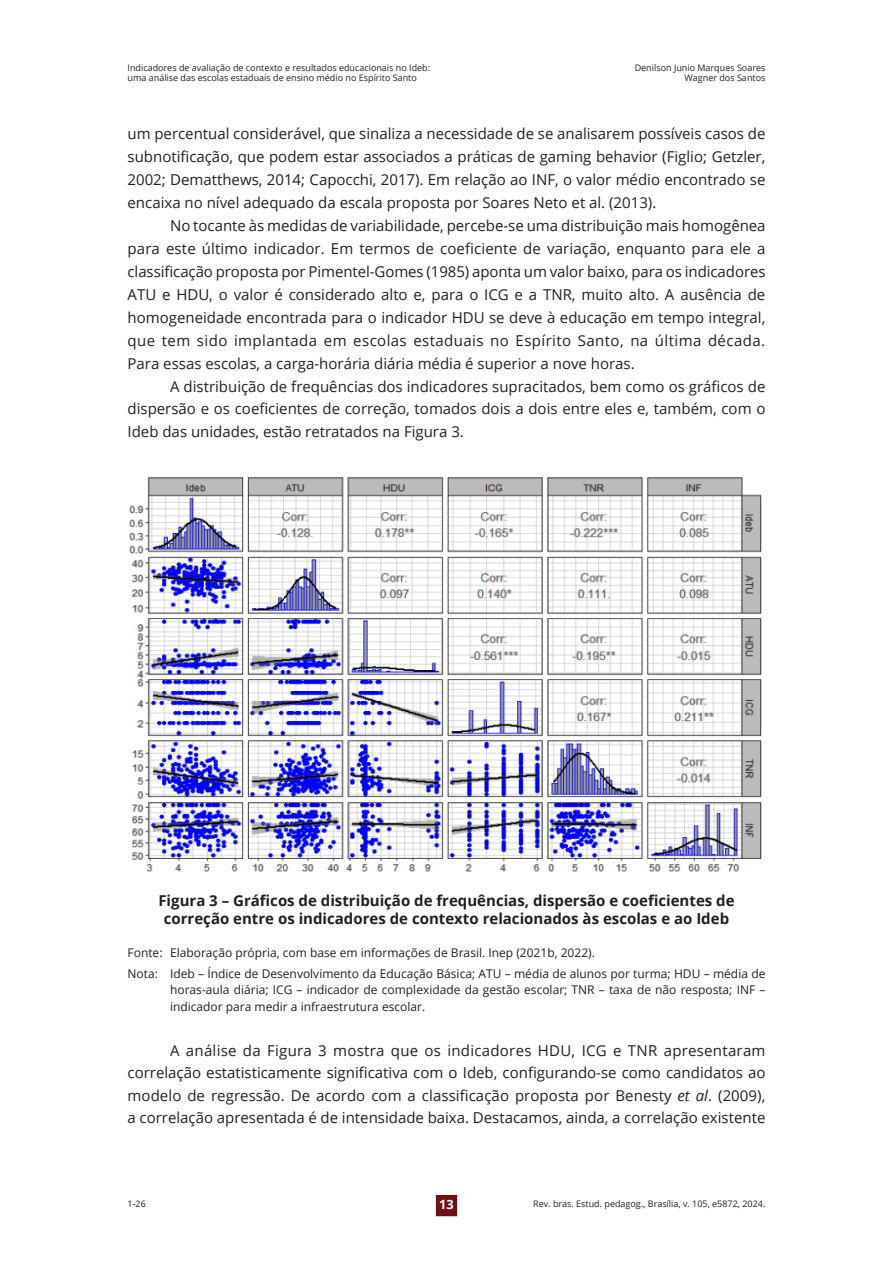
<style>
.page{position:relative;width:893px;height:1263px;background:#fff}
.page>*{position:absolute;margin:0;border:0;box-sizing:border-box;transform-origin:0 0}
._01_-_Corpo_do_texto{font:15px/23px "Open Sans";color:#231f20;text-align:justify}
._01_-_Titulo_Tabelas__quadros__graficos_e{font:700 15px/18px "Open Sans";color:#231f20;text-align:center}
.t1{font:700 12.75px "Open Sans";color:#fff}
._01_-_Fonte_da_tabela{font:12px/16.5px "Open Sans";color:#231f20;text-align:justify}
.t2{font:9px/10.5px "Open Sans";color:#231f20}
.s1{font-style:italic}
</style>
<div class="page">
<div style="left:436px;top:1195px;width:21px;height:21px;background:#720e15"></div>
<img style="left:128px;top:477px;width:634px;height:395px">
<p class="t2" style="left:128px;top:62px;width:304px">Indicadores de avaliação de contexto e resultados educacionais no Ideb: uma análise das escolas estaduais de ensino médio no Espírito Santo</p>
<p class="t2" style="left:635px;top:62px;width:132px;text-align:right">Denilson Junio Marques Soares<br>Wagner dos Santos</p>
<p class="_01_-_Corpo_do_texto" style="left:128px;top:122px;width:639px">um percentual considerável, que sinaliza a necessidade de se analisarem possíveis casos de subnotificação, que podem estar associados a práticas de gaming behavior (Figlio; Getzler, 2002; Dematthews, 2014; Capocchi, 2017). Em relação ao INF, o valor médio encontrado se encaixa no nível adequado da escala proposta por Soares Neto et al. (2013).</p>
<p class="_01_-_Corpo_do_texto" style="left:128px;top:214px;width:640px;text-indent:43px">No tocante às medidas de variabilidade, percebe-se uma distribuição mais homogênea para este último indicador. Em termos de coeficiente de variação, enquanto para ele a classificação proposta por Pimentel-Gomes (1985) aponta um valor baixo, para os indicadores ATU e HDU, o valor é considerado alto e, para o ICG e a TNR, muito alto. A ausência de homogeneidade encontrada para o indicador HDU se deve à educação em tempo integral, que tem sido implantada em escolas estaduais no Espírito Santo, na última década.<br>Para essas escolas, a carga-horária diária média é superior a nove horas.</p>
<p class="_01_-_Corpo_do_texto" style="left:128px;top:374px;width:639px;text-indent:43px">A distribuição de frequências dos indicadores supracitados, bem como os gráficos de dispersão e os coeficientes de correção, tomados dois a dois entre eles e, também, com o Ideb das unidades, estão retratados na Figura 3.</p>
<p class="_01_-_Titulo_Tabelas__quadros__graficos_e" style="left:158px;top:891px;width:578px">Figura 3 – Gráficos de distribuição de frequências, dispersão e coeficientes de correção entre os indicadores de contexto relacionados às escolas e ao Ideb</p>
<p class="_01_-_Fonte_da_tabela" style="left:128px;top:944px;width:469px">Fonte: Elaboração própria, com base em informações de Brasil. Inep (2021b, 2022).</p>
<p class="_01_-_Fonte_da_tabela" style="left:170px;top:965px;width:597px;text-indent:-43px">Nota: Ideb – Índice de Desenvolvimento da Educação Básica; ATU – média de alunos por turma; HDU – média de horas-aula diária; ICG – indicador de complexidade da gestão escolar; TNR – taxa de não resposta; INF – indicador para medir a infraestrutura escolar.</p>
<p class="_01_-_Corpo_do_texto" style="left:128px;top:1039px;width:639px;line-height:22.5px;text-indent:43px">A análise da Figura 3 mostra que os indicadores HDU, ICG e TNR apresentaram correlação estatisticamente significativa com o Ideb, configurando-se como candidatos ao modelo de regressão. De acordo com a classificação proposta por Benesty <span class="s1">et al</span>. (2009), a correlação apresentada é de intensidade baixa. Destacamos, ainda, a correlação existente</p>
<p class="t2" style="left:128px;top:1198px;width:20px">1-26</p>
<p class="t1" style="left:439px;top:1196px;width:16px">13</p>
<p class="t2" style="left:533px;top:1198px;width:234px">Rev. bras. Estud. pedagog., Brasília, v. 105, e5872, 2024.</p>
</div>
